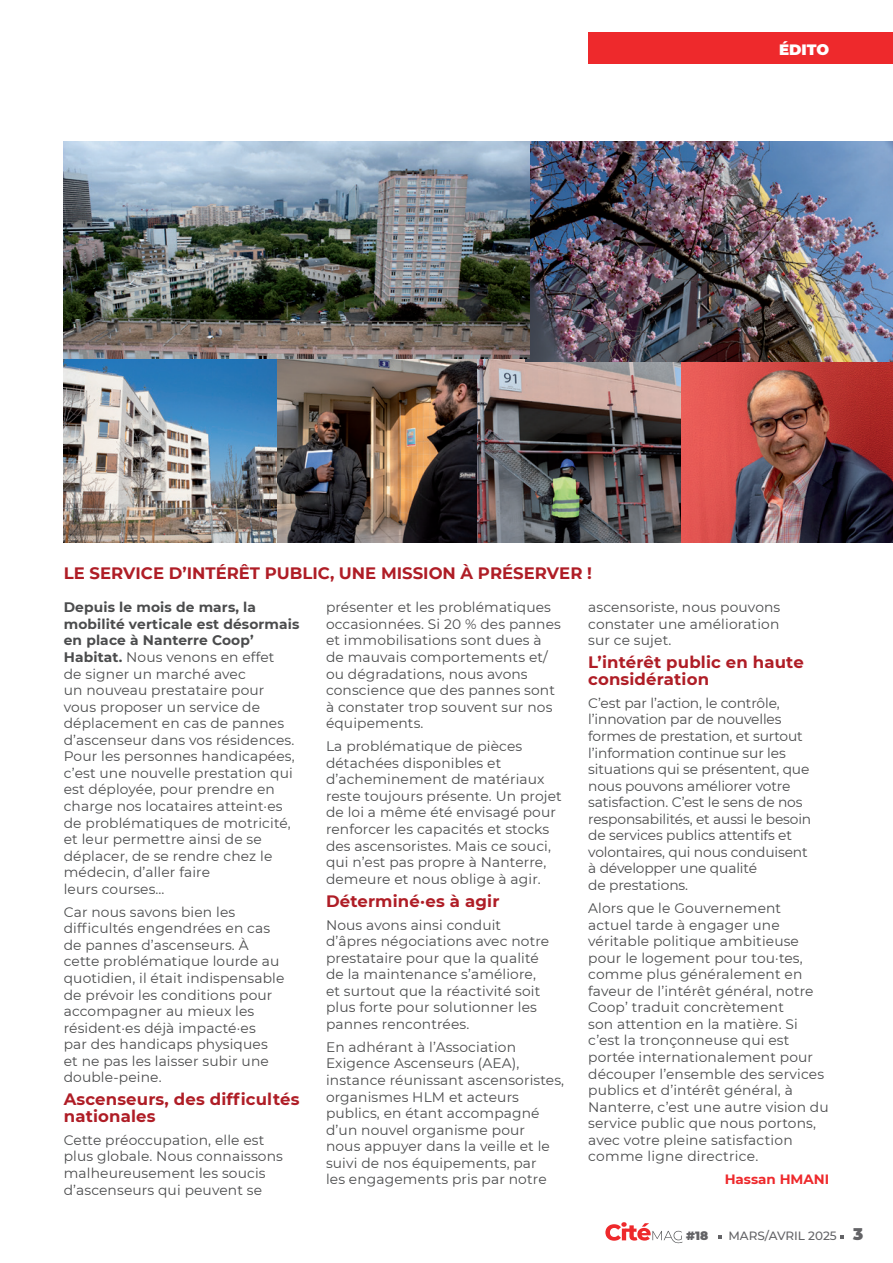
<style>
.page{position:relative;width:893px;height:1263px;background:#fff}
.page>*{position:absolute;margin:0;border:0;box-sizing:border-box;transform-origin:0 0}
.t1{font:700 16.5px/16.5px "Montserrat";letter-spacing:.01em;color:#af1d26}
.t2{font:900 15px "Montserrat";color:#fff}
.t3{font:13.8px/16.5px "Montserrat";letter-spacing:.01em;color:#4b4c4d}
.t4{font:13.8px/16.5px "Montserrat";letter-spacing:-.01em;color:#4b4c4d}
.t5{font:700 13.5px "Montserrat";color:#ee292c}
.t6{font:500 12px "Montserrat";color:#636366}
.t7{font:900 12px "Montserrat";color:#636366}
.s1{font-weight:700}
.s2{font-weight:900;font-size:16.5px}
</style>
<div class="page">
<svg style="left:605px;top:1222px;width:78px;height:22px"></svg>
<div style="left:588px;top:32px;width:305px;height:32px;background:#ee292c"></div>
<img style="left:680px;top:361px;width:213px;height:182px">
<img style="left:476px;top:359px;width:204px;height:184px">
<img style="left:526px;top:142px;width:367px;height:219px">
<img style="left:276px;top:359px;width:200px;height:184px">
<img style="left:64px;top:359px;width:212px;height:184px">
<img style="left:64px;top:142px;width:465px;height:217px">
<p class="t2" style="left:779px;top:39px;width:52px">ÉDITO</p>
<p class="t1" style="left:64px;top:564px;width:530px">LE SERVICE D’INTÉRÊT PUBLIC, UNE MISSION À PRÉSERVER !</p>
<p class="t3" style="left:64px;top:599px;width:237px"><span class="s1">Depuis le mois de mars, la mobilité verticale est désormais en place à Nanterre Coop’<br>Habitat.</span> Nous venons en effet<br>de signer un marché avec<br>un nouveau prestataire pour vous proposer un service de déplacement en cas de pannes d’ascenseur dans vos résidences.<br>Pour les personnes handicapées, c’est une nouvelle prestation qui est déployée, pour prendre en charge nos locataires atteint·es de problématiques de motricité, et leur permettre ainsi de se déplacer, de se rendre chez le médecin, d’aller faire<br>leurs courses…</p>
<p class="t3" style="left:64px;top:903px;width:222px">Car nous savons bien les difficultés engendrées en cas de pannes d’ascenseurs. À cette problématique lourde au quotidien, il était indispensable de prévoir les conditions pour accompagner au mieux les résident·es déjà impacté·es<br>par des handicaps physiques et ne pas les laisser subir une double-peine.</p>
<p class="t1" style="left:64px;top:1090px;width:237px">Ascenseurs, des difficultés nationales</p>
<p class="t3" style="left:64px;top:1131px;width:221px">Cette préoccupation, elle est plus globale. Nous connaissons malheureusement les soucis d’ascenseurs qui peuvent se</p>
<p class="t3" style="left:326px;top:599px;width:236px">présenter et les problématiques occasionnées. Si 20 % des pannes et immobilisations sont dues à de mauvais comportements et/ ou dégradations, nous avons conscience que des pannes sont à constater trop souvent sur nos équipements.</p>
<p class="t3" style="left:326px;top:737px;width:237px">La problématique de pièces détachées disponibles et d’acheminement de matériaux reste toujours présente. Un projet de loi a même été envisagé pour renforcer les capacités et stocks des ascensoristes. Mais ce souci, qui n’est pas propre à Nanterre, demeure et nous oblige à agir.</p>
<p class="t1" style="left:326px;top:892px;width:175px">Déterminé·es à agir</p>
<p class="t3" style="left:326px;top:916px;width:225px">Nous avons ainsi conduit d’âpres négociations avec notre prestataire pour que la qualité de la maintenance s’améliore, et surtout que la réactivité soit plus forte pour solutionner les pannes rencontrées.</p>
<p class="t3" style="left:326px;top:1038px;width:240px">En adhérant à l’Association<br>Exigence Ascenseurs (AEA), instance réunissant ascensoristes, organismes HLM et acteurs publics, en étant accompagné d’un nouvel organisme pour<br>nous appuyer dans la veille et le suivi de nos équipements, par<br>les engagements pris par notre</p>
<p class="t3" style="left:588px;top:599px;width:194px;text-align:justify">ascensoriste, nous pouvons constater une amélioration sur ce sujet.</p>
<p class="t1" style="left:588px;top:653px;width:217px">L’intérêt public en haute considération</p>
<p class="t4" style="left:588px;top:694px;width:225px">C’est par l’action, le contrôle, l’innovation par de nouvelles formes de prestation, et surtout l’information continue sur les situations qui se présentent, que nous pouvons améliorer votre satisfaction. C’est le sens de nos responsabilités, et aussi le besoin de services publics attentifs et volontaires, qui nous conduisent à développer une qualité<br>de prestations.</p>
<p class="t3" style="left:588px;top:899px;width:242px">Alors que le Gouvernement<br>actuel tarde à engager une véritable politique ambitieuse pour le logement pour tou·tes, comme plus généralement en faveur de l’intérêt général, notre<br>Coop’ traduit concrètement<br>son attention en la matière. Si c’est la tronçonneuse qui est portée internationalement pour découper l’ensemble des services publics et d’intérêt général, à<br>Nanterre, c’est une autre vision du service public que nous portons, avec votre pleine satisfaction comme ligne directrice.</p>
<p class="t5" style="left:725px;top:1170px;width:106px">Hassan HMANI</p>
<p class="t7" style="left:686px;top:1227px;width:24px">#18</p>
<p class="t6" style="left:728px;top:1227px;width:136px">MARS/AVRIL 2025 <span class="s2">3</span></p>
</div>
